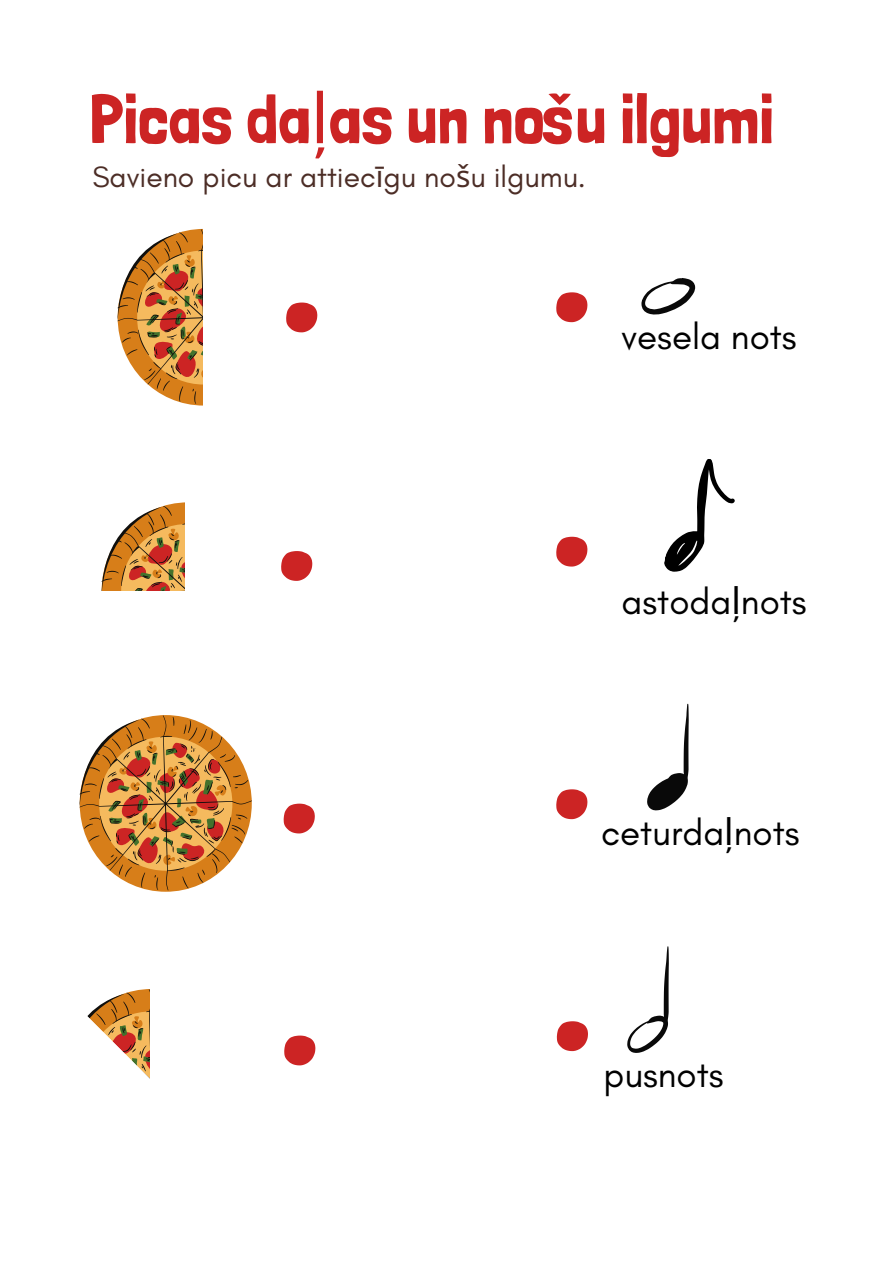
<style>
.page{position:relative;width:893px;height:1264px;background:#fff}
.page>*{position:absolute;margin:0;border:0;box-sizing:border-box;transform-origin:0 0}
.t1{font:69px "Londrina Solid";color:#cc2424}
.t2{font:36.75px "Glacial Indifference";color:#000}
.t3{font:30px "Glacial Indifference";color:#4c2d26}
.s1{font-family:"Noto Sans"}
</style>
<div class="page">
<svg style="left:556px;top:292px;width:31px;height:30px"></svg>
<svg style="left:286px;top:302px;width:31px;height:30px"></svg>
<svg style="left:556px;top:536px;width:31px;height:30px"></svg>
<svg style="left:281px;top:551px;width:31px;height:30px"></svg>
<svg style="left:556px;top:789px;width:31px;height:30px"></svg>
<svg style="left:283px;top:803px;width:32px;height:30px"></svg>
<svg style="left:647px;top:703px;width:41px;height:107px"></svg>
<svg style="left:641px;top:278px;width:54px;height:37px"></svg>
<svg style="left:627px;top:946px;width:41px;height:106px"></svg>
<svg style="left:79px;top:715px;width:173px;height:175px"></svg>
<svg style="left:117px;top:229px;width:85px;height:176px"></svg>
<svg style="left:101px;top:502px;width:83px;height:88px"></svg>
<svg style="left:87px;top:989px;width:63px;height:90px"></svg>
<svg style="left:664px;top:459px;width:71px;height:113px"></svg>
<svg style="left:556px;top:1021px;width:32px;height:30px"></svg>
<svg style="left:284px;top:1035px;width:31px;height:30px"></svg>
<p class="t1" style="left:89px;top:78px;width:686px">Picas da<span class="s1">ļ</span>as un nošu ilgumi</p>
<p class="t3" style="left:92px;top:159px;width:495px">Savieno picu ar attiec<span class="s1">ī</span>gu no<span class="s1">š</span>u ilgumu.</p>
<p class="t2" style="left:621px;top:314px;width:177px">vesela nots</p>
<p class="t2" style="left:621px;top:579px;width:187px">astoda<span class="s1">ļ</span>nots</p>
<h1 class="t2" style="left:601px;top:810px;width:200px">ceturda<span class="s1">ļ</span>nots</h1>
<p class="t2" style="left:603px;top:1052px;width:122px">pusnots</p>
</div>
